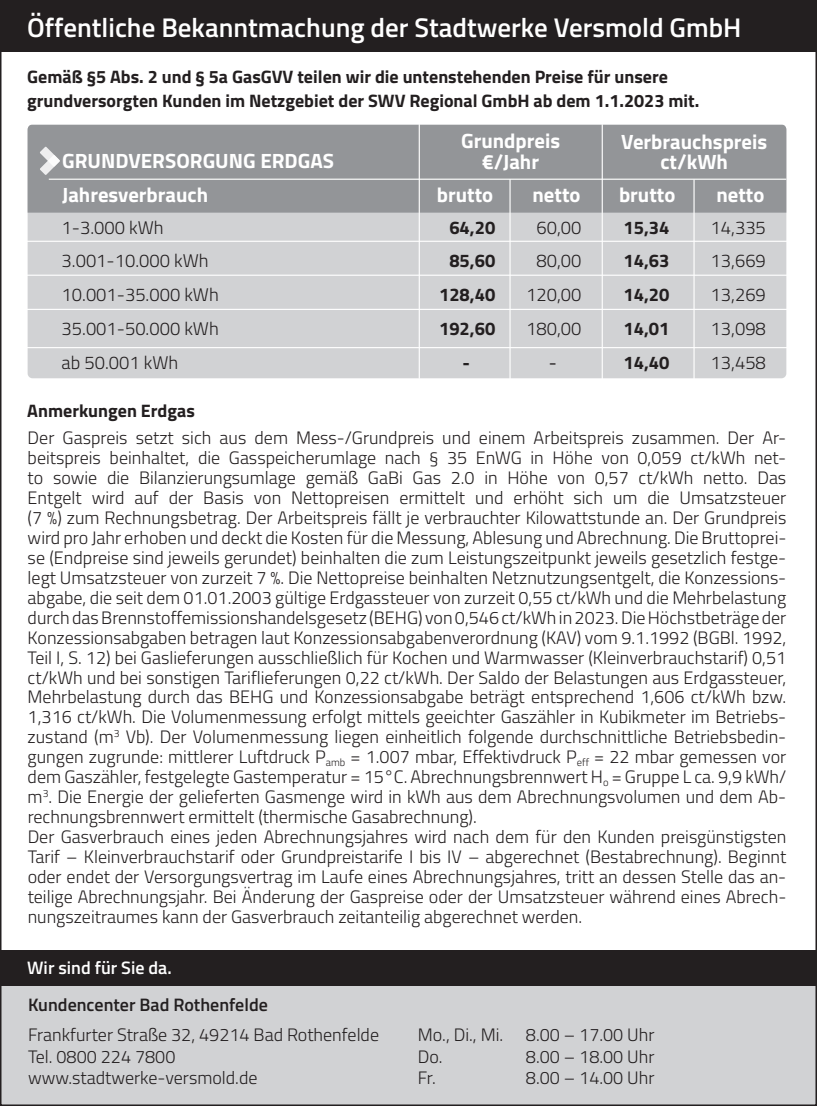
<style>
.page{position:relative;width:817px;height:1106px;background:#fff}
.page>*{position:absolute;margin:0;border:0;box-sizing:border-box;transform-origin:0 0}
.t1{font:600 27px "Cairo";color:#fff}
.t2{font:700 20.7px/20.7px "Cairo";color:#fff;text-align:center}
.t3{font:300 18.3px "Cairo";color:#231f20}
.t4{font:700 18.3px "Cairo";color:#231f20}
.t5{font:18.3px "Cairo";color:#231f20}
.t6{font:300 18px/19.8px "Cairo";color:#231f20}
.t7{font:700 18px/24px "Cairo";color:#231f20}
.t8{font:600 18px "Cairo";color:#231f20}
.t9{font:600 18px "Cairo";color:#fff}
</style>
<div class="page">
<div style="left:0;top:949px;width:816px;height:37px;background:#231f20"></div>
<div style="left:0;top:986px;width:816px;height:120px;background:#d1d2d4"></div>
<div style="left:0;top:0;width:816px;height:51px;background:#231f20"></div>
<div style="left:28px;top:125px;width:758px;height:253px;background:#d1d2d4;border-radius:5px"></div>
<div style="left:28px;top:125px;width:758px;height:88px;background:#939598"></div>
<hr style="left:10px;top:241px;width:790px;height:1px;background:#fff">
<hr style="left:49px;top:179px;width:737px;height:1px;background:#fff">
<hr style="left:10px;top:275px;width:790px;height:1px;background:#fff">
<hr style="left:10px;top:309px;width:789px;height:1px;background:#fff">
<hr style="left:10px;top:347px;width:790px;height:1px;background:#fff">
<hr style="left:418px;top:124px;width:2px;height:255px;background:#fff">
<hr style="left:601px;top:124px;width:1px;height:256px;background:#fff">
<hr style="left:509px;top:179px;width:1px;height:200px;background:#fff">
<hr style="left:693px;top:179px;width:1px;height:201px;background:#fff">
<svg style="left:40px;top:147px;width:20px;height:20px"></svg>
<svg style="left:40px;top:155px;width:20px;height:20px"></svg>
<h1 class="t1" style="left:27px;top:7px;width:715px">Öffentliche Bekanntmachung der Stadtwerke Versmold GmbH</h1>
<p class="t7" style="left:27px;top:64px;width:673px">Gemäß §5 Abs. 2 und § 5a GasGVV teilen wir die untenstehenden Preise für unsere grundversorgten Kunden im Netzgebiet der SWV Regional GmbH ab dem 1.1.2023 mit.</p>
<p class="t2" style="left:62px;top:144px;width:273px;line-height:33.6px;text-align:left">GRUNDVERSORGUNG ERDGAS<br>Jahresverbrauch</p>
<p class="t2" style="left:461px;top:131px;width:101px">Grundpreis €/Jahr</p>
<p class="t2" style="left:621px;top:131px;width:147px">Verbrauchspreis ct/kWh</p>
<p class="t2" style="left:532px;top:184px;width:49px">netto</p>
<p class="t2" style="left:619px;top:184px;width:58px">brutto</p>
<p class="t2" style="left:716px;top:184px;width:49px">netto</p>
<p class="t2" style="left:437px;top:184px;width:58px">brutto</p>
<p class="t3" style="left:62px;top:214px;width:103px">1-3.000 kWh</p>
<p class="t4" style="left:449px;top:212px;width:47px">64,20</p>
<p class="t3" style="left:536px;top:214px;width:47px">60,00</p>
<p class="t4" style="left:623px;top:212px;width:47px">15,34</p>
<p class="t3" style="left:710px;top:214px;width:57px">14,335</p>
<p class="t3" style="left:62px;top:248px;width:148px">3.001-10.000 kWh</p>
<p class="t4" style="left:449px;top:246px;width:47px">85,60</p>
<p class="t3" style="left:536px;top:248px;width:47px">80,00</p>
<p class="t4" style="left:623px;top:246px;width:47px">14,63</p>
<p class="t3" style="left:710px;top:248px;width:57px">13,669</p>
<p class="t3" style="left:62px;top:281px;width:159px">10.001-35.000 kWh</p>
<p class="t4" style="left:439px;top:280px;width:58px">128,40</p>
<p class="t3" style="left:526px;top:281px;width:57px">120,00</p>
<p class="t4" style="left:623px;top:280px;width:47px">14,20</p>
<p class="t3" style="left:710px;top:281px;width:57px">13,269</p>
<p class="t3" style="left:62px;top:315px;width:159px">35.001-50.000 kWh</p>
<p class="t4" style="left:439px;top:313px;width:58px">192,60</p>
<p class="t3" style="left:526px;top:315px;width:57px">180,00</p>
<p class="t4" style="left:623px;top:313px;width:47px">14,01</p>
<p class="t3" style="left:710px;top:315px;width:57px">13,098</p>
<p class="t3" style="left:62px;top:349px;width:118px">ab 50.001 kWh</p>
<p class="t4" style="left:462px;top:347px;width:9px">-</p>
<p class="t5" style="left:549px;top:349px;width:10px">-</p>
<p class="t4" style="left:623px;top:347px;width:47px">14,40</p>
<p class="t3" style="left:710px;top:349px;width:57px">13,458</p>
<p class="t7" style="left:27px;top:399px;width:169px">Anmerkungen Erdgas</p>
<p class="t6" style="left:28px;top:428px;width:760px">Der Gaspreis setzt sich aus dem Mess-/Grundpreis und einem Arbeitspreis zusammen. Der Ar&shy;beitspreis beinhaltet, die Gasspeicherumlage nach § 35 EnWG in Höhe von 0,059 ct/kWh net&shy;to sowie die Bilanzierungsumlage gemäß GaBi Gas 2.0 in Höhe von 0,57 ct/kWh netto. Das Entgelt wird auf der Basis von Nettopreisen ermittelt und erhöht sich um die Umsatzsteuer (7 %) zum Rechnungsbetrag. Der Arbeitspreis fällt je verbrauchter Kilowattstunde an. Der Grundpreis wird pro Jahr erhoben und deckt die Kosten für die Messung, Ablesung und Abrechnung. Die Bruttoprei&shy;se (Endpreise sind jeweils gerundet) beinhalten die zum Leistungszeitpunkt jeweils gesetzlich festge&shy;legt Umsatzsteuer von zurzeit 7 %. Die Nettopreise beinhalten Netznutzungsentgelt, die Konzessions&shy;abgabe, die seit dem 01.01.2003 gültige Erdgassteuer von zurzeit 0,55 ct/kWh und die Mehrbelastung durch das Brennstoffemissionshandelsgesetz (BEHG) von 0,546 ct/kWh in 2023. Die Höchstbeträge der Konzessionsabgaben betragen laut Konzessionsabgabenverordnung (KAV) vom 9.1.1992 (BGBl. 1992, Teil I, S. 12) bei Gaslieferungen ausschließlich für Kochen und Warmwasser (Kleinverbrauchstarif) 0,51 ct/kWh und bei sonstigen Tariflieferungen 0,22 ct/kWh. Der Saldo der Belastungen aus Erdgassteuer, Mehrbelastung durch das BEHG und Konzessionsabgabe beträgt entsprechend 1,606 ct/kWh bzw.<br>1,316 ct/kWh. Die Volumenmessung erfolgt mittels geeichter Gaszähler in Kubikmeter im Betriebs&shy;zustand (m<sup>3</sup> Vb). Der Volumenmessung liegen einheitlich folgende durchschnittliche Betriebsbedin&shy;gungen zugrunde: mittlerer Luftdruck P<sub>amb</sub> = 1.007 mbar, Effektivdruck P<sub>eff</sub> = 22 mbar gemessen vor dem Gaszähler, festgelegte Gastemperatur = 15°C. Abrechnungsbrennwert H<sub>o</sub> = Gruppe L ca. 9,9 kWh/ m<sup>3</sup>. Die Energie der gelieferten Gasmenge wird in kWh aus dem Abrechnungsvolumen und dem Ab&shy;rechnungsbrennwert ermittelt (thermische Gasabrechnung).<br>Der Gasverbrauch eines jeden Abrechnungsjahres wird nach dem für den Kunden preisgünstigsten Tarif – Kleinverbrauchstarif oder Grundpreistarife I bis IV – abgerechnet (Bestabrechnung). Beginnt oder endet der Versorgungsvertrag im Laufe eines Abrechnungsjahres, tritt an dessen Stelle das an&shy;teilige Abrechnungsjahr. Bei Änderung der Gaspreise oder der Umsatzsteuer während eines Abrech&shy;nungszeitraumes kann der Gasverbrauch zeitanteilig abgerechnet werden.</p>
<p class="t9" style="left:27px;top:954px;width:146px">Wir sind für Sie da.</p>
<p class="t8" style="left:28px;top:991px;width:241px">Kundencenter Bad Rothenfelde</p>
<p class="t6" style="left:28px;top:1024px;width:352px;line-height:21.6px">Frankfurter Straße 32, 49214 Bad Rothenfelde<br>Tel. 0800 224 7800 www.stadtwerke-versmold.de</p>
<p class="t6" style="left:418px;top:1025px;width:87px">Mo., Di., Mi.</p>
<p class="t6" style="left:526px;top:1025px;width:130px">8.00 – 17.00 Uhr</p>
<p class="t6" style="left:418px;top:1046px;width:26px">Do.</p>
<p class="t6" style="left:526px;top:1046px;width:130px">8.00 – 18.00 Uhr</p>
<p class="t6" style="left:418px;top:1068px;width:19px">Fr.</p>
<p class="t6" style="left:526px;top:1068px;width:130px">8.00 – 14.00 Uhr</p>
</div>
